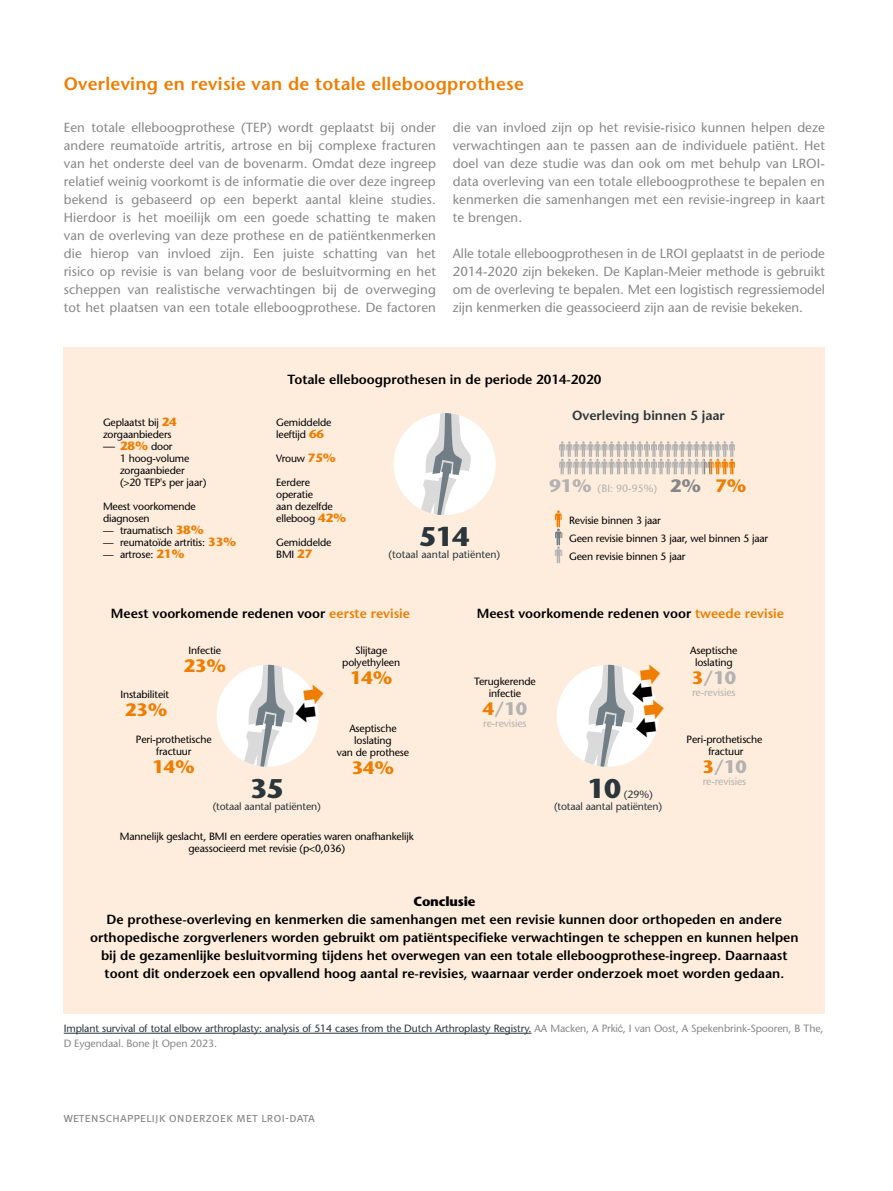
<style>
.page{position:relative;width:893px;height:1191px;background:#fff}
.page>*{position:absolute;margin:0;border:0;box-sizing:border-box;transform-origin:0 0}
.t1{font:700 27px "Stone Sans";letter-spacing:-.015em;color:#2a363b}
.t2{font:600 18px "Stone Sans";letter-spacing:.015em;color:#ef7d00}
.t3{font:700 18px "Stone Sans";color:#ef7d00}
.t4{font:700 18px "Stone Sans";color:#b3b2b2}
.t5{font:13.2px/18px "Stone Sans";letter-spacing:.01em;color:#878787;text-align:justify}
.t6{font:600 13.2px/18px "Stone Sans";color:#000;text-align:center}
.t7{font:13.2px "Meta Normal Caps";color:#878787}
.t8{font:600 13.2px "Stone Sans";color:#2a363b}
.t9{font:700 13.2px "Stone Sans";letter-spacing:-.015em;color:#000}
.t10{font:10.5px/12px "Stone Sans";letter-spacing:-.015em;color:#000}
.t11{font:10.5px/15px "Stone Sans";letter-spacing:-.01em;color:#2a363b}
.t12{font:10.5px "Stone Sans";letter-spacing:-.015em;color:#b3b2b2}
.s1{font-weight:700;font-size:12px;color:#ef7d00}
.s2{font-size:12px}
.s3{font-weight:700;font-size:18px}
.s4{font-weight:700;font-size:18px;color:#878787}
.s5{font-weight:700;font-size:18px;color:#ef7d00}
.s6{color:#ef7d00}
.s7{color:#878787}
.s8{font-family:"Arial";font-size:10.2px;color:#878787}
</style>
<div class="page">
<div style="left:64px;top:348px;width:761px;height:666px;background:#feeddd"></div>
<hr style="left:64px;top:1033px;width:467px;height:1px;background:#2a363b">
<div style="left:217px;top:665px;width:102px;height:102px;background:#fff;border-radius:50%"></div>
<div style="left:557px;top:665px;width:102px;height:102px;background:#fff;border-radius:50%"></div>
<svg style="left:559px;top:441px;width:176px;height:33px"></svg>
<div style="left:394px;top:413px;width:102px;height:102px;background:#fff;border-radius:50%"></div>
<svg style="left:413px;top:413px;width:58px;height:102px"></svg>
<svg style="left:555px;top:510px;width:7px;height:53px"></svg>
<svg style="left:236px;top:665px;width:83px;height:102px"></svg>
<svg style="left:576px;top:664px;width:83px;height:103px"></svg>
<h2 class="t2" style="left:64px;top:72px;width:462px">Overleving en revisie van de totale elleboogprothese</h2>
<p class="t5" style="left:64px;top:118px;width:374px">Een totale elleboogprothese (TEP) wordt geplaatst bij onder andere reumatoïde artritis, artrose en bij complexe fracturen van het onderste deel van de bovenarm. Omdat deze ingreep relatief weinig voorkomt is de informatie die over deze ingreep bekend is gebaseerd op een beperkt aantal kleine studies.<br>Hierdoor is het moeilijk om een goede schatting te maken van de overleving van deze prothese en de patiëntkenmerken die hierop van invloed zijn. Een juiste schatting van het risico op revisie is van belang voor de besluitvorming en het scheppen van realistische verwachtingen bij de overweging tot het plaatsen van een totale elleboogprothese. De factoren</p>
<p class="t5" style="left:453px;top:118px;width:374px">die van invloed zijn op het revisie-risico kunnen helpen deze verwachtingen aan te passen aan de individuele patiënt. Het doel van deze studie was dan ook om met behulp van LROI&shy;data overleving van een totale elleboogprothese te bepalen en kenmerken die samenhangen met een revisie-ingreep in kaart te brengen.</p>
<p class="t5" style="left:453px;top:244px;width:374px">Alle totale elleboogprothesen in de LROI geplaatst in de periode 2014-2020 zijn bekeken. De Kaplan-Meier methode is gebruikt om de overleving te bepalen. Met een logistisch regressiemodel zijn kenmerken die geassocieerd zijn aan de revisie bekeken.</p>
<p class="t10" style="left:103px;top:416px;width:75px">Geplaatst bij <span class="s1">24 </span>zorgaanbieders</p>
<p class="t10" style="left:120px;top:440px;width:88px;text-indent:-17px"><span class="s2">—</span> <span class="s1">28%</span> door<br>1 hoog-volume zorgaanbieder (&gt;20 TEP's per jaar)</p>
<p class="t10" style="left:103px;top:500px;width:94px">Meest voorkomende diagnosen</p>
<p class="t10" style="left:103px;top:524px;width:102px">— traumatisch <span class="s1">38%</span></p>
<p class="t10" style="left:103px;top:536px;width:135px">— reumatoïde artritis: <span class="s1">33%</span></p>
<p class="t10" style="left:103px;top:548px;width:83px">— artrose: <span class="s1">21%</span></p>
<p class="t6" style="left:287px;top:370px;width:315px">Totale elleboogprothesen in de periode 2014-2020</p>
<p class="t10" style="left:276px;top:416px;width:57px">Gemiddelde leeftijd <span class="s1">66</span></p>
<p class="t10" style="left:276px;top:452px;width:61px">Vrouw <span class="s1">75%</span></p>
<p class="t10" style="left:276px;top:476px;width:72px">Eerdere operatie<br>aan dezelfde elleboog <span class="s1">42%</span></p>
<p class="t10" style="left:276px;top:536px;width:57px">Gemiddelde<br>BMI <span class="s1">27</span></p>
<h1 class="t1" style="left:419px;top:519px;width:52px">514</h1>
<p class="t11" style="left:388px;top:546px;width:113px">(totaal aantal patiënten)</p>
<p class="t8" style="left:572px;top:407px;width:154px">Overleving binnen 5 jaar</p>
<p class="t12" style="left:550px;top:481px;width:198px"><span class="s3">91%</span> (BI: 90-95%) <span class="s4">2%</span> <span class="s5">7%</span></p>
<p class="t10" style="left:569px;top:511px;width:201px;line-height:18px">Revisie binnen 3 jaar<br>Geen revisie binnen 3 jaar, wel binnen 5 jaar<br>Geen revisie binnen 5 jaar</p>
<p class="t6" style="left:111px;top:604px;width:301px">Meest voorkomende redenen voor <span class="s6">eerste revisie</span></p>
<p class="t6" style="left:477px;top:604px;width:309px">Meest voorkomende redenen voor <span class="s6">tweede revisie</span></p>
<p class="t10" style="left:120px;top:688px;width:50px">Instabiliteit</p>
<h2 class="t3" style="left:125px;top:698px;width:44px">23%</h2>
<p class="t10" style="left:189px;top:644px;width:34px">Infectie</p>
<h2 class="t3" style="left:184px;top:654px;width:44px">23%</h2>
<p class="t10" style="left:136px;top:733px;width:77px;text-align:center">Peri-prothetische fractuur</p>
<h2 class="t3" style="left:153px;top:755px;width:44px">14%</h2>
<h1 class="t1" style="left:250px;top:771px;width:35px">35</h1>
<p class="t11" style="left:213px;top:798px;width:110px">(totaal aantal patiënten)</p>
<p class="t10" style="left:342px;top:644px;width:59px;text-align:center">Slijtage polyethyleen</p>
<h2 class="t3" style="left:350px;top:666px;width:44px">14%</h2>
<p class="t10" style="left:337px;top:722px;width:74px;text-align:center">Aseptische loslating<br>van de prothese</p>
<h2 class="t3" style="left:352px;top:756px;width:44px">34%</h2>
<p class="t10" style="left:120px;top:830px;width:295px;text-align:center">Mannelijk geslacht, BMI en eerdere operaties waren onafhankelijk geassocieerd met revisie (p&lt;0,036)</p>
<p class="t10" style="left:474px;top:675px;width:63px;text-align:center">Terugkerende infectie</p>
<h2 class="t4" style="left:483px;top:697px;width:46px"><span class="s6">4</span>/10</h2>
<p class="t12" style="left:483px;top:717px;width:45px">re-revisies</p>
<h1 class="t1" style="left:587px;top:771px;width:35px">10</h1>
<p class="t11" style="left:554px;top:788px;width:110px;line-height:12px;text-indent:70px">(29%) (totaal aantal patiënten)</p>
<p class="t10" style="left:690px;top:644px;width:49px;text-align:center">Aseptische loslating</p>
<h2 class="t4" style="left:692px;top:666px;width:46px"><span class="s6">3</span>/10</h2>
<p class="t12" style="left:692px;top:686px;width:45px">re-revisies</p>
<p class="t10" style="left:687px;top:733px;width:77px;text-align:center">Peri-prothetische fractuur</p>
<h2 class="t4" style="left:702px;top:755px;width:46px"><span class="s6">3</span>/10</h2>
<p class="t12" style="left:703px;top:775px;width:45px">re-revisies</p>
<p class="t9" style="left:413px;top:893px;width:63px">Conclusie</p>
<p class="t6" style="left:90px;top:910px;width:710px">De prothese-overleving en kenmerken die samenhangen met een revisie kunnen door orthopeden en andere orthopedische zorgverleners worden gebruikt om patiëntspecifieke verwachtingen te scheppen en kunnen helpen bij de gezamenlijke besluitvorming tijdens het overwegen van een totale elleboogprothese-ingreep. Daarnaast toont dit onderzoek een opvallend hoog aantal re-revisies, waarnaar verder onderzoek moet worden gedaan.</p>
<p class="t11" style="left:64px;top:1020px;width:761px">Implant survival of total elbow arthroplasty: analysis of 514 cases from the Dutch Arthroplasty Registry. <span class="s7">AA Macken, A Prki</span><span class="s8">ć</span><span class="s7">, I van Oost, A Spekenbrink-Spooren, B The,<br>D Eygendaal. Bone Jt Open 2023.</span></p>
<p class="t7" style="left:64px;top:1109px;width:253px">wetenschappelijk onderzoek met lroi-data</p>
</div>
